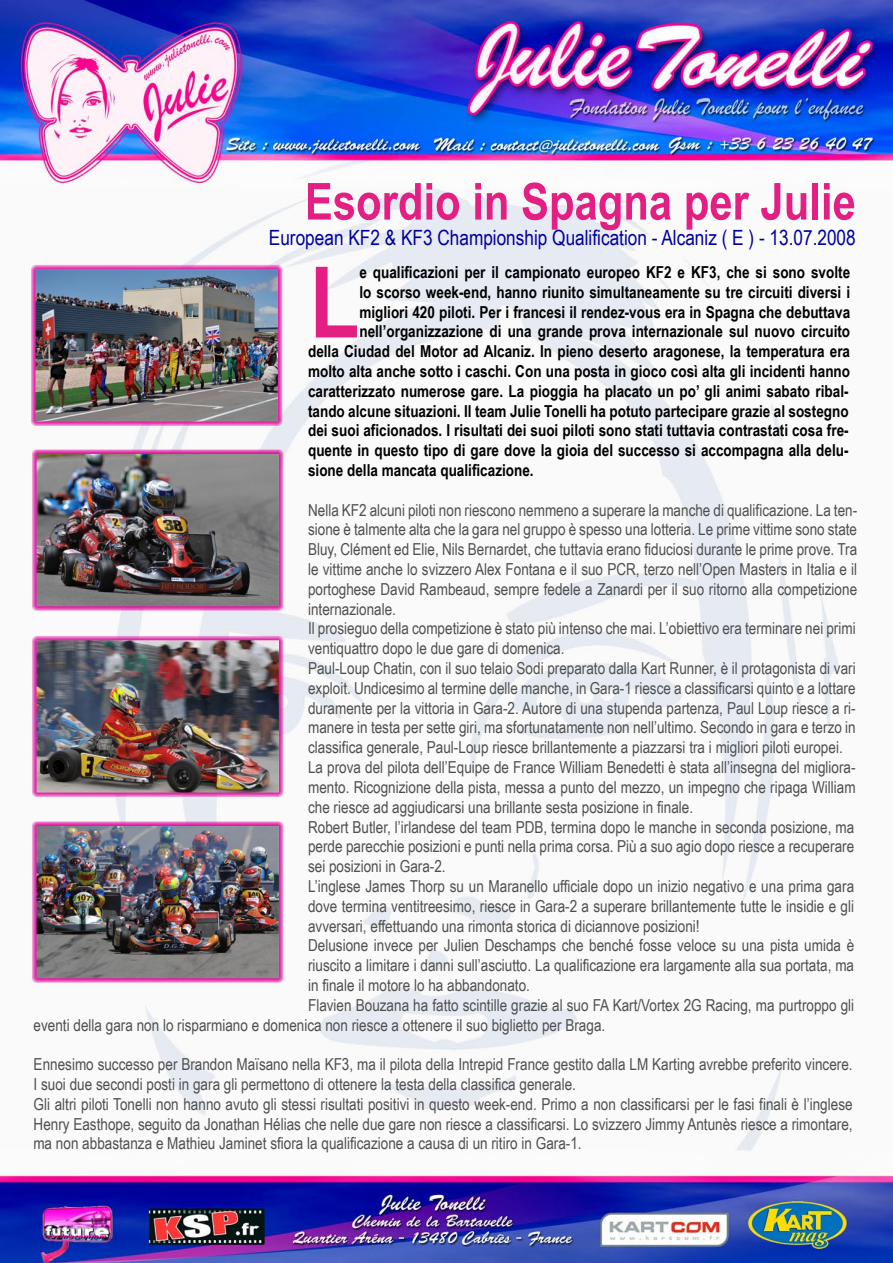
<style>
.page{position:relative;width:893px;height:1263px;background:#fff}
.page>*{position:absolute;margin:0;border:0;box-sizing:border-box;transform-origin:0 0}
.t1{font:700 99.45px "Arial Narrow";color:#e41f83}
.t2{font:700 51px "Arial Narrow";color:#e41f83}
.t3{font:21px "Arial Narrow";color:#01009e}
.t4{font:16.5px/19.8px "Arial Narrow";color:#4f4f4f}
.t5{font:700 16.5px "Arial Narrow";color:#000}
</style>
<div class="page">
<img style="left:0;top:0;width:893px;height:1263px">
<img style="left:37px;top:826px;width:242px;height:152px">
<div style="left:32px;top:821px;width:252px;height:162px;border:4px solid #df0098"></div>
<img style="left:37px;top:454px;width:242px;height:152px">
<div style="left:32px;top:449px;width:252px;height:162px;border:4px solid #df0098"></div>
<img style="left:37px;top:641px;width:242px;height:151px">
<div style="left:32px;top:636px;width:252px;height:161px;border:4px solid #df0098"></div>
<img style="left:36px;top:270px;width:241px;height:151px">
<div style="left:31px;top:265px;width:251px;height:161px;border:4px solid #df0098"></div>
<h2 class="t2" style="left:305px;top:172px;width:552px">Esordio in Spagna per Julie</h2>
<p class="t3" style="left:269px;top:225px;width:588px">European KF2 &amp; KF3 Championship Qualification - Alcaniz ( E ) - 13.07.2008</p>
<h1 class="t1" style="left:310px;top:245px;width:51px">L</h1>
<p class="t5" style="left:359px;top:263px;width:492px">e qualificazioni per il campionato europeo KF2 e KF3, che si sono svolte</p>
<p class="t5" style="left:359px;top:282px;width:492px">lo scorso week-end, hanno riunito simultaneamente su tre circuiti diversi i</p>
<p class="t5" style="left:359px;top:302px;width:492px">migliori 420 piloti. Per i francesi il rendez-vous era in Spagna che debuttava</p>
<p class="t5" style="left:359px;top:322px;width:492px">nell’organizzazione di una grande prova internazionale sul nuovo circuito</p>
<p class="t5" style="left:308px;top:342px;width:544px">della Ciudad del Motor ad Alcaniz. In pieno deserto aragonese, la temperatura era</p>
<p class="t5" style="left:308px;top:362px;width:544px">molto alta anche sotto i caschi. Con una posta in gioco così alta gli incidenti hanno</p>
<p class="t5" style="left:308px;top:381px;width:542px">caratterizzato numerose gare. La pioggia ha placato un po’ gli animi sabato ribal-</p>
<p class="t5" style="left:308px;top:401px;width:542px">tando alcune situazioni. Il team Julie Tonelli ha potuto partecipare grazie al sostegno</p>
<p class="t5" style="left:308px;top:421px;width:542px">dei suoi aficionados. I risultati dei suoi piloti sono stati tuttavia contrastati cosa fre-</p>
<p class="t5" style="left:308px;top:441px;width:542px">quente in questo tipo di gare dove la gioia del successo si accompagna alla delu-</p>
<p class="t5" style="left:308px;top:461px;width:227px">sione della mancata qualificazione.</p>
<p class="t4" style="left:308px;top:500px;width:551px">Nella KF2 alcuni piloti non riescono nemmeno a superare la manche di qualificazione. La ten-</p>
<p class="t4" style="left:308px;top:520px;width:551px">sione è talmente alta che la gara nel gruppo è spesso una lotteria. Le prime vittime sono state</p>
<p class="t4" style="left:308px;top:539px;width:551px">Bluy, Clément ed Elie, Nils Bernardet, che tuttavia erano fiduciosi durante le prime prove. Tra</p>
<p class="t4" style="left:308px;top:559px;width:551px">le vittime anche lo svizzero Alex Fontana e il suo PCR, terzo nell’Open Masters in Italia e il</p>
<p class="t4" style="left:308px;top:579px;width:551px">portoghese David Rambeaud, sempre fedele a Zanardi per il suo ritorno alla competizione</p>
<p class="t4" style="left:308px;top:599px;width:89px">internazionale.</p>
<p class="t4" style="left:308px;top:619px;width:549px">Il prosieguo della competizione è stato più intenso che mai. L’obiettivo era terminare nei primi</p>
<p class="t4" style="left:308px;top:638px;width:258px">ventiquattro dopo le due gare di domenica.</p>
<p class="t4" style="left:308px;top:658px;width:549px">Paul-Loup Chatin, con il suo telaio Sodi preparato dalla Kart Runner, è il protagonista di vari</p>
<p class="t4" style="left:308px;top:678px;width:549px">exploit. Undicesimo al termine delle manche, in Gara-1 riesce a classificarsi quinto e a lottare</p>
<p class="t4" style="left:308px;top:698px;width:549px">duramente per la vittoria in Gara-2. Autore di una stupenda partenza, Paul Loup riesce a ri-</p>
<p class="t4" style="left:308px;top:718px;width:549px">manere in testa per sette giri, ma sfortunatamente non nell’ultimo. Secondo in gara e terzo in</p>
<p class="t4" style="left:308px;top:737px;width:536px">classifica generale, Paul-Loup riesce brillantemente a piazzarsi tra i migliori piloti europei.</p>
<p class="t4" style="left:308px;top:757px;width:549px">La prova del pilota dell’Equipe de France William Benedetti è stata all’insegna del migliora-</p>
<p class="t4" style="left:308px;top:777px;width:549px">mento. Ricognizione della pista, messa a punto del mezzo, un impegno che ripaga William</p>
<p class="t4" style="left:308px;top:797px;width:387px">che riesce ad aggiudicarsi una brillante sesta posizione in finale.</p>
<p class="t4" style="left:308px;top:817px;width:548px">Robert Butler, l’irlandese del team PDB, termina dopo le manche in seconda posizione, ma</p>
<p class="t4" style="left:308px;top:836px;width:548px">perde parecchie posizioni e punti nella prima corsa. Più a suo agio dopo riesce a recuperare</p>
<p class="t4" style="left:308px;top:856px;width:139px">sei posizioni in Gara-2.</p>
<p class="t4" style="left:308px;top:876px;width:548px">L’inglese James Thorp su un Maranello ufficiale dopo un inizio negativo e una prima gara</p>
<p class="t4" style="left:308px;top:896px;width:548px">dove termina ventitreesimo, riesce in Gara-2 a superare brillantemente tutte le insidie e gli</p>
<p class="t4" style="left:308px;top:916px;width:393px">avversari, effettuando una rimonta storica di diciannove posizioni!</p>
<p class="t4" style="left:308px;top:935px;width:548px">Delusione invece per Julien Deschamps che benché fosse veloce su una pista umida è</p>
<p class="t4" style="left:308px;top:955px;width:548px">riuscito a limitare i danni sull’asciutto. La qualificazione era largamente alla sua portata, ma</p>
<p class="t4" style="left:308px;top:975px;width:223px">in finale il motore lo ha abbandonato.</p>
<p class="t4" style="left:308px;top:995px;width:548px">Flavien Bouzana ha fatto scintille grazie al suo FA Kart/Vortex 2G Racing, ma purtroppo gli</p>
<p class="t4" style="left:34px;top:1015px;width:573px">eventi della gara non lo risparmiano e domenica non riesce a ottenere il suo biglietto per Braga.</p>
<p class="t4" style="left:33px;top:1054px;width:821px">Ennesimo successo per Brandon Maïsano nella KF3, ma il pilota della Intrepid France gestito dalla LM Karting avrebbe preferito vincere.<br>I suoi due secondi posti in gara gli permettono di ottenere la testa della classifica generale.<br>Gli altri piloti Tonelli non hanno avuto gli stessi risultati positivi in questo week-end. Primo a non classificarsi per le fasi finali è l’inglese Henry Easthope, seguito da Jonathan Hélias che nelle due gare non riesce a classificarsi. Lo svizzero Jimmy Antunès riesce a rimontare, ma non abbastanza e Mathieu Jaminet sfiora la qualificazione a causa di un ritiro in Gara-1.</p>
</div>
